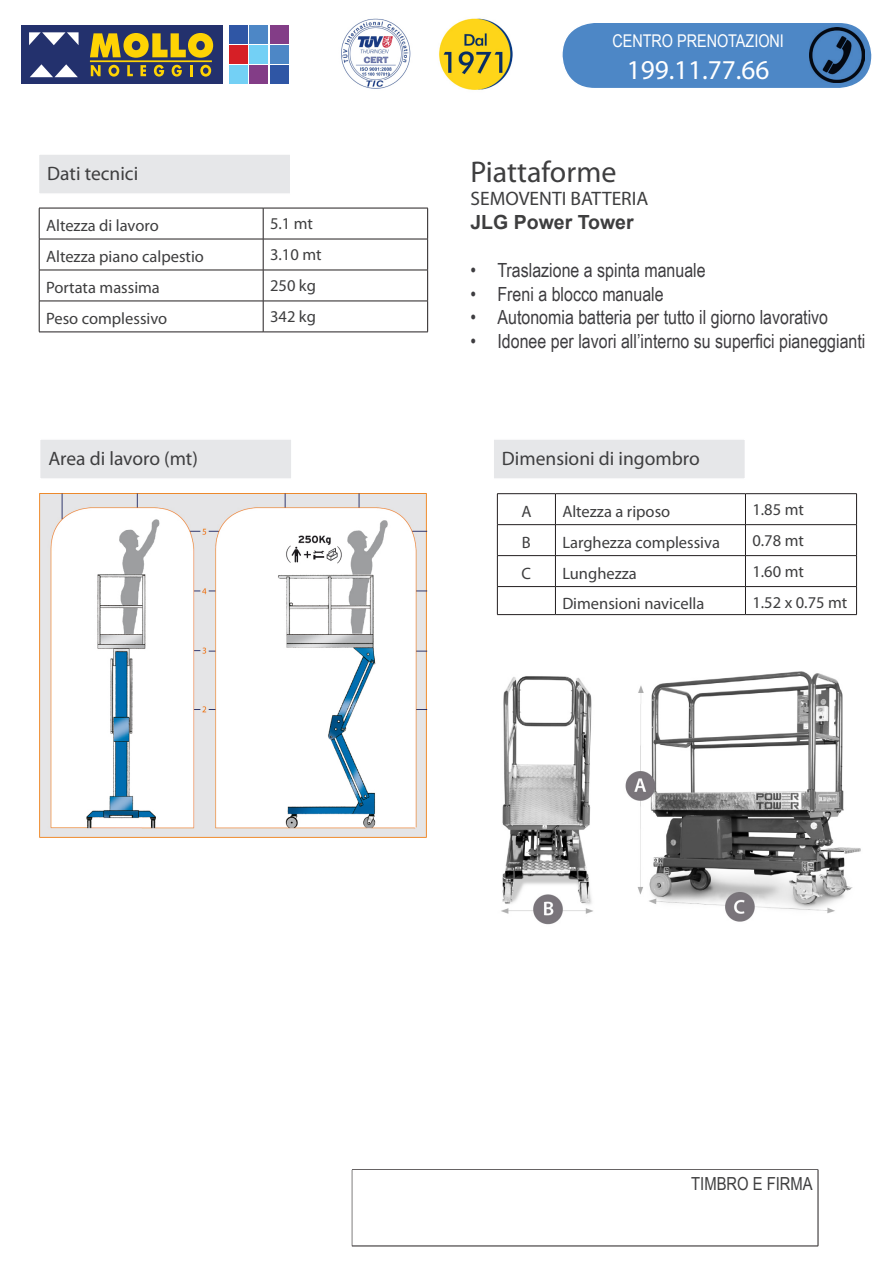
<style>
.page{position:relative;width:893px;height:1263px;background:#fff}
.page>*{position:absolute;margin:0;border:0;box-sizing:border-box;transform-origin:0 0}
.Tabella_-_Titolo{font:30px "Myriad Pro";color:#3e3e3f}
.t1{font:27.3px "Myriad Pro";color:#fff}
.Tabella_-_Titolo-2{font:19.5px "Arial Narrow";color:#3e3d40}
.Tabella_-_Titolo-3{font:19.5px "Myriad Pro";color:#3e3e3f}
.Tabella_-_Titolo-4{font:700 19.5px "Arial";color:#3e3e3f}
.Tabella{font:18px "Arial Narrow";color:#3e3e3f}
.t2{font:17.55px "Arial Narrow";color:#fff}
.Tabella-2{font:16.5px "Myriad Pro";color:#3e3e3f}
</style>
<div class="page">
<img style="left:341px;top:18px;width:70px;height:71px">
<img style="left:439px;top:18px;width:74px;height:72px">
<div style="left:562px;top:22px;width:310px;height:67px;background:#4d87c6;border-radius:33px"></div>
<div style="left:561px;top:22px;width:312px;height:67px;border:1px solid #fff;border-radius:33px"></div>
<img style="left:810px;top:27px;width:55px;height:56px">
<div style="left:21px;top:25px;width:201px;height:59px;background:#24306d"></div>
<svg style="left:90px;top:33px;width:123px;height:25px"></svg>
<hr style="left:90px;top:60px;width:122px;height:2px;background:#fed304">
<svg style="left:30px;top:64px;width:48px;height:13px"></svg>
<svg style="left:29px;top:32px;width:50px;height:13px"></svg>
<svg style="left:91px;top:65px;width:10px;height:11px"></svg>
<svg style="left:108px;top:65px;width:11px;height:12px"></svg>
<svg style="left:127px;top:65px;width:6px;height:11px"></svg>
<svg style="left:140px;top:65px;width:6px;height:11px"></svg>
<svg style="left:154px;top:65px;width:10px;height:12px"></svg>
<svg style="left:172px;top:65px;width:10px;height:12px"></svg>
<svg style="left:190px;top:65px;width:2px;height:11px"></svg>
<svg style="left:200px;top:65px;width:11px;height:12px"></svg>
<div style="left:229px;top:25px;width:19px;height:19px;background:#2f56a5"></div>
<div style="left:270px;top:65px;width:18px;height:19px;background:#2f56a5"></div>
<div style="left:249px;top:25px;width:19px;height:19px;background:#4d87c6"></div>
<div style="left:270px;top:45px;width:18px;height:19px;background:#4d87c6"></div>
<div style="left:270px;top:25px;width:18px;height:19px;background:#833d87"></div>
<div style="left:249px;top:65px;width:19px;height:19px;background:#833d87"></div>
<div style="left:249px;top:45px;width:19px;height:19px;background:#73d0f5"></div>
<div style="left:229px;top:65px;width:19px;height:19px;background:#73d0f5"></div>
<div style="left:229px;top:45px;width:19px;height:19px;background:#d61f26"></div>
<div style="left:38px;top:153px;width:253px;height:42px;background:#e6e7e9;border:2px solid #fff"></div>
<hr style="left:39px;top:208px;width:224px;height:1px;background:#231f20">
<hr style="left:39px;top:208px;width:1px;height:31px;background:#231f20">
<hr style="left:263px;top:208px;width:165px;height:1px;background:#231f20">
<hr style="left:263px;top:208px;width:1px;height:31px;background:#231f20">
<hr style="left:427px;top:208px;width:1px;height:31px;background:#231f20">
<hr style="left:39px;top:239px;width:224px;height:1px;background:#231f20">
<hr style="left:39px;top:239px;width:1px;height:31px;background:#231f20">
<hr style="left:263px;top:239px;width:165px;height:1px;background:#231f20">
<hr style="left:263px;top:239px;width:1px;height:31px;background:#231f20">
<hr style="left:427px;top:239px;width:1px;height:31px;background:#231f20">
<hr style="left:39px;top:270px;width:224px;height:1px;background:#231f20">
<hr style="left:39px;top:270px;width:1px;height:31px;background:#231f20">
<hr style="left:263px;top:270px;width:165px;height:1px;background:#231f20">
<hr style="left:263px;top:270px;width:1px;height:31px;background:#231f20">
<hr style="left:427px;top:270px;width:1px;height:31px;background:#231f20">
<hr style="left:39px;top:301px;width:224px;height:1px;background:#231f20">
<hr style="left:39px;top:301px;width:1px;height:31px;background:#231f20">
<hr style="left:263px;top:301px;width:165px;height:1px;background:#231f20">
<hr style="left:263px;top:301px;width:1px;height:31px;background:#231f20">
<hr style="left:427px;top:301px;width:1px;height:31px;background:#231f20">
<hr style="left:39px;top:332px;width:224px;height:1px;background:#231f20">
<hr style="left:263px;top:332px;width:165px;height:1px;background:#231f20">
<hr style="left:497px;top:493px;width:58px;height:1px;background:#231f20">
<hr style="left:497px;top:494px;width:1px;height:30px;background:#231f20">
<hr style="left:555px;top:493px;width:190px;height:1px;background:#231f20">
<hr style="left:555px;top:494px;width:1px;height:30px;background:#231f20">
<hr style="left:745px;top:493px;width:112px;height:1px;background:#231f20">
<hr style="left:745px;top:494px;width:1px;height:30px;background:#231f20">
<hr style="left:856px;top:494px;width:1px;height:30px;background:#231f20">
<hr style="left:497px;top:524px;width:58px;height:1px;background:#231f20">
<hr style="left:497px;top:525px;width:1px;height:30px;background:#231f20">
<hr style="left:555px;top:524px;width:190px;height:1px;background:#231f20">
<hr style="left:555px;top:525px;width:1px;height:30px;background:#231f20">
<hr style="left:745px;top:524px;width:112px;height:1px;background:#231f20">
<hr style="left:745px;top:525px;width:1px;height:30px;background:#231f20">
<hr style="left:856px;top:525px;width:1px;height:30px;background:#231f20">
<hr style="left:497px;top:555px;width:58px;height:1px;background:#231f20">
<hr style="left:497px;top:556px;width:1px;height:30px;background:#231f20">
<hr style="left:555px;top:555px;width:190px;height:1px;background:#231f20">
<hr style="left:555px;top:556px;width:1px;height:30px;background:#231f20">
<hr style="left:745px;top:555px;width:112px;height:1px;background:#231f20">
<hr style="left:745px;top:556px;width:1px;height:30px;background:#231f20">
<hr style="left:856px;top:556px;width:1px;height:30px;background:#231f20">
<hr style="left:497px;top:586px;width:58px;height:1px;background:#231f20">
<svg style="left:497px;top:587px;width:1px;height:27px"></svg>
<hr style="left:555px;top:586px;width:190px;height:1px;background:#231f20">
<svg style="left:555px;top:587px;width:1px;height:27px"></svg>
<hr style="left:745px;top:586px;width:112px;height:1px;background:#231f20">
<svg style="left:745px;top:587px;width:1px;height:27px"></svg>
<svg style="left:856px;top:587px;width:1px;height:27px"></svg>
<hr style="left:497px;top:614px;width:58px;height:1px;background:#231f20">
<hr style="left:555px;top:614px;width:190px;height:1px;background:#231f20">
<hr style="left:745px;top:614px;width:112px;height:1px;background:#231f20">
<div style="left:492px;top:438px;width:254px;height:42px;background:#e6e7e9;border:2px solid #fff"></div>
<hr style="left:818px;top:1170px;width:1px;height:76px;background:#231f20">
<hr style="left:352px;top:1246px;width:466px;height:1px;background:#231f20">
<div style="left:350px;top:1168px;width:474px;height:86px;border:2px solid #fff"></div>
<div style="left:39px;top:438px;width:254px;height:42px;background:#e6e7e9;border:2px solid #fff"></div>
<img style="left:39px;top:493px;width:388px;height:345px">
<img style="left:501px;top:671px;width:360px;height:254px">
<p class="Tabella_-_Titolo-3" style="left:47px;top:161px;width:92px">Dati tecnici</p>
<p class="Tabella-2" style="left:46px;top:216px;width:114px">Altezza di lavoro</p>
<p class="Tabella-2" style="left:270px;top:213px;width:44px">5.1 mt</p>
<p class="Tabella-2" style="left:46px;top:247px;width:159px">Altezza piano calpestio</p>
<p class="Tabella-2" style="left:270px;top:244px;width:53px">3.10 mt</p>
<p class="Tabella-2" style="left:46px;top:278px;width:115px">Portata massima</p>
<p class="Tabella-2" style="left:270px;top:275px;width:47px">250 kg</p>
<p class="Tabella-2" style="left:46px;top:309px;width:123px">Peso complessivo</p>
<p class="Tabella-2" style="left:270px;top:306px;width:47px">342 kg</p>
<p class="Tabella_-_Titolo-3" style="left:48px;top:446px;width:151px">Area di lavoro (mt)</p>
<p class="t2" style="left:612px;top:28px;width:173px">CENTRO PRENOTAZIONI</p>
<p class="t1" style="left:627px;top:53px;width:144px">199.11.77.66</p>
<p class="Tabella_-_Titolo" style="left:470px;top:153px;width:147px">Piattaforme</p>
<p class="Tabella_-_Titolo-3" style="left:470px;top:187px;width:179px">SEMOVENTI BATTERIA</p>
<p class="Tabella_-_Titolo-4" style="left:470px;top:208px;width:165px">JLG Power Tower</p>
<p class="Tabella_-_Titolo-2" style="left:470px;top:256px;width:237px">• Traslazione a spinta manuale</p>
<p class="Tabella_-_Titolo-2" style="left:470px;top:279px;width:195px">• Freni a blocco manuale</p>
<p class="Tabella_-_Titolo-2" style="left:470px;top:303px;width:359px">• Autonomia batteria per tutto il giorno lavorativo</p>
<p class="Tabella_-_Titolo-2" style="left:470px;top:326px;width:396px">• Idonee per lavori all’interno su superfici pianeggianti</p>
<p class="Tabella_-_Titolo-3" style="left:502px;top:446px;width:199px">Dimensioni di ingombro</p>
<p class="Tabella-2" style="left:521px;top:501px;width:12px">A</p>
<p class="Tabella-2" style="left:562px;top:501px;width:109px">Altezza a riposo</p>
<p class="Tabella-2" style="left:752px;top:499px;width:53px">1.85 mt</p>
<p class="Tabella-2" style="left:522px;top:532px;width:10px">B</p>
<p class="Tabella-2" style="left:562px;top:532px;width:159px">Larghezza complessiva</p>
<p class="Tabella-2" style="left:752px;top:530px;width:53px">0.78 mt</p>
<p class="Tabella-2" style="left:522px;top:563px;width:11px">C</p>
<p class="Tabella-2" style="left:562px;top:563px;width:76px">Lunghezza</p>
<p class="Tabella-2" style="left:752px;top:561px;width:53px">1.60 mt</p>
<p class="Tabella-2" style="left:562px;top:593px;width:144px">Dimensioni navicella</p>
<p class="Tabella-2" style="left:752px;top:592px;width:96px">1.52 x 0.75 mt</p>
<p class="Tabella" style="left:691px;top:1171px;width:123px">TIMBRO E FIRMA</p>
</div>
